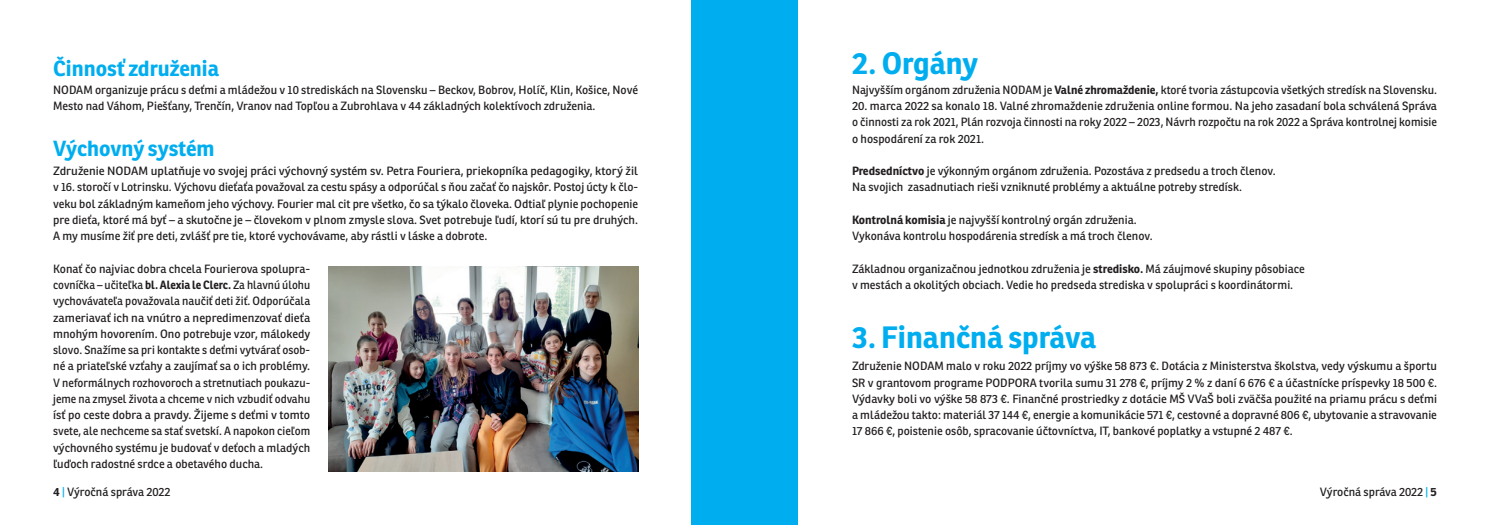
<style>
.page{position:relative;width:1489px;height:525px;background:#fff}
.page>*{position:absolute;margin:0;border:0;box-sizing:border-box;transform-origin:0 0}
.nadpis{font:700 30px "Ronnia";color:#00aeef}
.podnadpis{font:700 21.25px "Ronnia";color:#00aeef}
.text{font:11.62px/16.2px "Ronnia";color:#231f20;text-align:justify}
.text-2{font:11.62px/16.2px "Ronnia";color:#231f20;text-align:justify;scale:1.04 1}
.s1{font-weight:700}
.s2{color:#00aeef}
</style>
<div class="page">
<div style="left:691px;top:0;width:53px;height:524px;background:#00aeef"></div>
<div style="left:744px;top:0;width:53px;height:524px;background:#00aeef"></div>
<img style="left:329px;top:266px;width:309px;height:205px">
<p class="podnadpis" style="left:53px;top:55px;width:167px">Činnosť združenia</p>
<p class="text" style="left:53px;top:81px;width:586px">NODAM organizuje prácu s deťmi a mládežou v 10 strediskách na Slovensku – Beckov, Bobrov, Holíč, Klin, Košice, Nové<br>Mesto nad Váhom, Piešťany, Trenčín, Vranov nad Topľou a Zubrohlava v 44 základných kolektívoch združenia.</p>
<p class="podnadpis" style="left:53px;top:135px;width:163px">Výchovný systém</p>
<p class="text-2" style="left:53px;top:163px;width:564px">Združenie NODAM uplatňuje vo svojej práci výchovný systém sv. Petra Fouriera, priekopníka pedagogiky, ktorý žil v 16. storočí v Lotrinsku. Výchovu dieťaťa považoval za cestu spásy a odporúčal s ňou začať čo najskôr. Postoj úcty k člo&shy;veku bol základným kameňom jeho výchovy. Fourier mal cit pre všetko, čo sa týkalo človeka. Odtiaľ plynie pochopenie pre dieťa, ktoré má byť – a skutočne je – človekom v plnom zmysle slova. Svet potrebuje ľudí, ktorí sú tu pre druhých.<br>A my musíme žiť pre deti, zvlášť pre tie, ktoré vychovávame, aby rástli v láske a dobrote.</p>
<p class="text" style="left:53px;top:260px;width:258px">Konať čo najviac dobra chcela Fourierova spolupra&shy;covníčka – učiteľka <span class="s1">bl. Alexia le Clerc.</span> Za hlavnú úlohu vychovávateľa považovala naučiť deti žiť. Odporúčala zameriavať ich na vnútro a nepredimenzovať dieťa mnohým hovorením. Ono potrebuje vzor, málokedy slovo. Snažíme sa pri kontakte s deťmi vytvárať osob&shy;né a priateľské vzťahy a zaujímať sa o ich problémy.<br>V neformálnych rozhovoroch a stretnutiach poukazu&shy;jeme na zmysel života a chceme v nich vzbudiť odvahu ísť po ceste dobra a pravdy. Žijeme s deťmi v tomto svete, ale nechceme sa stať svetskí. A napokon cieľom výchovného systému je budovať v deťoch a mladých ľuďoch radostné srdce a obetavého ducha.</p>
<p class="nadpis" style="left:852px;top:44px;width:128px">2. Orgány</p>
<p class="text" style="left:852px;top:81px;width:586px">Najvyšším orgánom združenia NODAM je <span class="s1">Valné zhromaždenie,</span> ktoré tvoria zástupcovia všetkých stredísk na Slovensku.</p>
<p class="text" style="left:852px;top:98px;width:586px">20. marca 2022 sa konalo 18. Valné zhromaždenie združenia online formou. Na jeho zasadaní bola schválená Správa o činnosti za rok 2021, Plán rozvoja činnosti na roky 2022 – 2023, Návrh rozpočtu na rok 2022 a Správa kontrolnej komisie o hospodárení za rok 2021.</p>
<p class="text" style="left:852px;top:163px;width:425px"><span class="s1">Predsedníctvo</span> je výkonným orgánom združenia. Pozostáva z predsedu a troch členov.</p>
<p class="text" style="left:852px;top:179px;width:391px">Na svojich zasadnutiach rieši vzniknuté problémy a aktuálne potreby stredísk.</p>
<p class="text" style="left:852px;top:211px;width:286px"><span class="s1">Kontrolná komisia</span> je najvyšší kontrolný orgán združenia.</p>
<p class="text" style="left:852px;top:228px;width:302px">Vykonáva kontrolu hospodárenia stredísk a má troch členov.</p>
<p class="text" style="left:852px;top:260px;width:454px">Základnou organizačnou jednotkou združenia je <span class="s1">stredisko.</span> Má záujmové skupiny pôsobiace</p>
<p class="text" style="left:852px;top:276px;width:442px">v mestách a okolitých obciach. Vedie ho predseda strediska v spolupráci s koordinátormi.</p>
<p class="nadpis" style="left:852px;top:318px;width:245px">3. Finančná správa</p>
<p class="text" style="left:852px;top:358px;width:586px">Združenie NODAM malo v roku 2022 príjmy vo výške 58 873 €. Dotácia z Ministerstva školstva, vedy výskumu a športu SR v grantovom programe PODPORA tvorila sumu 31 278 €, príjmy 2 % z daní 6 676 € a účastnícke príspevky 18 500 €.<br>Výdavky boli vo výške 58 873 €. Finančné prostriedky z dotácie MŠ VVaŠ boli zväčša použité na priamu prácu s deťmi a mládežou takto: materiál 37 144 €, energie a komunikácie 571 €, cestovné a dopravné 806 €, ubytovanie a stravovanie 17 866 €, poistenie osôb, spracovanie účtovníctva, IT, bankové poplatky a vstupné 2 487 €.</p>
<p class="text" style="left:53px;top:483px;width:119px"><span class="s1">4</span> <span class="s2">|</span> Výročná správa 2022</p>
<p class="text" style="left:1319px;top:483px;width:119px">Výročná správa 2022 <span class="s2">|</span> <span class="s1">5</span></p>
</div>
